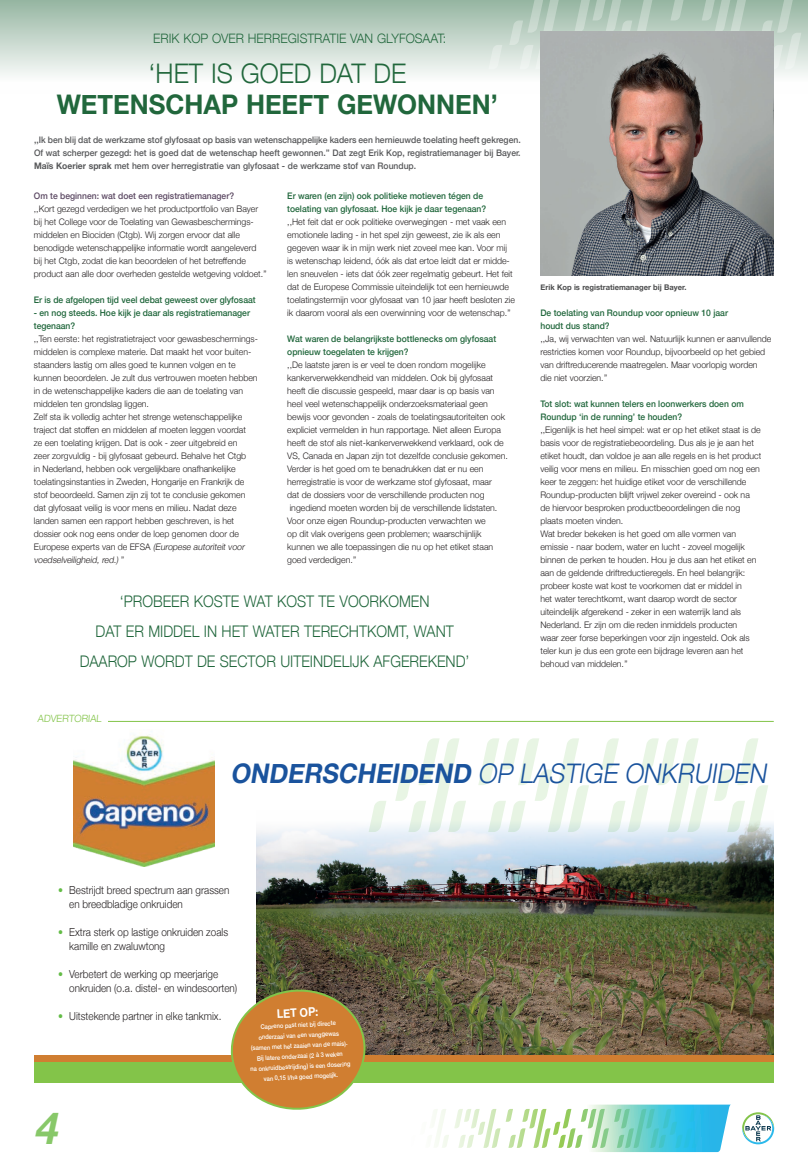
<style>
.page{position:relative;width:808px;height:1174px;background:#fff}
.page>*{position:absolute;margin:0;border:0;box-sizing:border-box;transform-origin:0 0}
.t1{font:italic 700 44.3px "Helvetica Neue";color:#88c869;scale:.95 1}
.t2{font:italic 300 27px "Helvetica Neue";color:#1a539d;scale:.93 1}
.t3{font:700 27px "Helvetica Neue";color:#21673c;scale:.95 1}
.t4{font:300 27px "Helvetica Neue";color:#21673c;scale:.95 1}
.t5{font:300 16px/30px "Helvetica Neue";color:#21673c;text-align:center;scale:.9 1}
.t6{font:300 13px "Helvetica Neue";color:#21673c;scale:.95 1}
.t7{font:700 12px "Helvetica Neue";color:#fff;scale:.9 1}
.t8{font:300 11px/14px "Helvetica Neue";color:#231f20;scale:.9 1}
.t9{font:300 10px "Helvetica Neue";color:#83c449}
.t10{font:300 9px/13px "Helvetica Neue";color:#231f20}
.t11{font:500 9px/13px "Helvetica Neue";color:#21673c;scale:.95 1}
.t12{font:500 9px/13px "Helvetica Neue";color:#57585a;text-align:justify;scale:.95 1}
.t13{font:500 9px "Helvetica Neue";color:#5c4963;scale:.95 1}
.t14{font:700 7.8px "Helvetica Neue";color:#4b4c4d}
.t15{font:500 6.4px/10.4px "Helvetica Neue";color:#fff;text-align:center;scale:.9 1}
.s1{font-weight:700}
.s2{font-style:italic}
.s3{color:#63bc46}
</style>
<div class="page">
<div style="left:0;top:0;width:808px;height:94px;background:linear-gradient(to bottom,#97b6a2,#fff)"></div>
<svg style="left:488px;top:0;width:313px;height:69px;background:#b9cdc0"></svg>
<svg style="left:434px;top:1104px;width:341px;height:48px"></svg>
<img style="left:540px;top:32px;width:234px;height:244px">
<img style="left:257px;top:823px;width:517px;height:232px">
<svg style="left:369px;top:738px;width:399px;height:94px"></svg>
<div style="left:34px;top:1058px;width:740px;height:25px;background:#83c449"></div>
<div style="left:34px;top:1055px;width:740px;height:7px;background:#d07e31"></div>
<svg style="left:230px;top:987px;width:137px;height:123px"></svg>
<img style="left:73px;top:735px;width:141px;height:131px">
<hr style="left:34px;top:721px;width:740px;height:1px;background:#83c449">
<div style="left:31px;top:712px;width:77px;height:17px;background:#fff"></div>
<h3 class="t6" style="left:153px;top:27px;width:310px">ERIK KOP OVER HERREGISTRATIE VAN GLYFOSAAT:</h3>
<h2 class="t4" style="left:148px;top:52px;width:273px">‘HET IS GOED DAT DE</h2>
<h2 class="t3" style="left:57px;top:83px;width:466px">WETENSCHAP HEEFT GEWONNEN’</h2>
<p class="t12" style="left:34px;top:132px;width:514px">,,Ik ben blij dat de werkzame stof glyfosaat op basis van wetenschappelijke kaders een hernieuwde toelating heeft gekregen.<br>Of wat scherper gezegd: het is goed dat de wetenschap heeft gewonnen.’’ Dat zegt Erik Kop, registratiemanager bij Bayer.<br><span class="s1">Maïs Koerier sprak</span> met hem over herregistratie van glyfosaat - de werkzame stof van Roundup.</p>
<p class="t13" style="left:34px;top:188px;width:212px">Om te beginnen: wat doet een registratiemanager?</p>
<p class="t10" style="left:34px;top:201px;width:235px">,,Kort gezegd verdedigen we het productportfolio van Bayer bij het College voor de Toelating van Gewasbeschermings&shy;middelen en Biociden (Ctgb). Wij zorgen ervoor dat alle benodigde wetenschappelijke informatie wordt aangeleverd<br>bij het Ctgb, zodat die kan beoordelen of het betreffende product aan alle door overheden gestelde wetgeving voldoet.’’</p>
<p class="t11" style="left:34px;top:292px;width:235px">Er is de afgelopen tijd veel debat geweest over glyfosaat</p>
<p class="t11" style="left:34px;top:305px;width:229px">- en nog steeds. Hoe kijk je daar als registratiemanager tegenaan?</p>
<p class="t10" style="left:34px;top:331px;width:226px">,,Ten eerste: het registratietraject voor gewasbeschermings&shy;middelen is complexe materie. Dat maakt het voor buiten&shy;staanders lastig om alles goed te kunnen volgen en te kunnen beoordelen. Je zult dus vertrouwen moeten hebben in de wetenschappelijke kaders die aan de toelating van middelen ten grondslag liggen.<br>Zelf sta ik volledig achter het strenge wetenschappelijke traject dat stoffen en middelen af moeten leggen voordat<br>ze een toelating krijgen. Dat is ook - zeer uitgebreid en<br>zeer zorgvuldig - bij glyfosaat gebeurd. Behalve het Ctgb<br>in Nederland, hebben ook vergelijkbare onafhankelijke toelatingsinstanties in Zweden, Hongarije en Frankrijk de stof beoordeeld. Samen zijn zij tot te conclusie gekomen dat glyfosaat veilig is voor mens en milieu. Nadat deze landen samen een rapport hebben geschreven, is het dossier ook nog eens onder de loep genomen door de<br>E u ro p e s e ex p e rt s va n d e E F SA <span class="s2">(Europese autoriteitvoor voedselveiligheid,red.)</span>’’</p>
<p class="t11" style="left:287px;top:188px;width:211px">Er waren (en zijn) ook politieke motieven tégen de toelating van glyfosaat. Hoe kijk je daar tegenaan?</p>
<p class="t10" style="left:287px;top:214px;width:229px">,,Het feit dat er ook politieke overwegingen - met vaak een emotionele lading - in het spel zijn geweest, zie ik als een gegeven waar ik in mijn werk niet zoveel mee kan. Voor mij is wetenschap leidend, óók als dat ertoe leidt dat er midde&shy;len sneuvelen - iets dat óók zeer regelmatig gebeurt. Het feit dat de Europese Commissie uiteindelijk tot een hernieuwde toelatingstermijn voor glyfosaat van 10 jaar heeft besloten zie ik daarom vooral als een overwinning voor de wetenschap.’’</p>
<p class="t11" style="left:287px;top:331px;width:221px">Wat waren de belangrijkste bottlenecks om glyfosaat opnieuw toegelaten te krijgen?</p>
<p class="t10" style="left:287px;top:357px;width:222px">,,De laatste jaren is er veel te doen rondom mogelijke kankerverwekkendheid van middelen. Ook bij glyfosaat heeft die discussie gespeeld, maar daar is op basis van heel veel wetenschappelijk onderzoeksmateriaal geen bewijs voor gevonden - zoals de toelatingsautoriteiten ook expliciet vermelden in hun rapportage. Niet alleen Europa heeft de stof als niet-kankerverwekkend verklaard, ook de VS, Canada en Japan zijn tot dezelfde conclusie gekomen.<br>Verder is het goed om te benadrukken dat er nu een herregistratie is voor de werkzame stof glyfosaat, maar<br>dat de dossiers voor de verschillende producten nog ingediend moeten worden bij de verschillende lidstaten.<br>Voor onze eigen Roundup-producten verwachten we<br>op dit vlak overigens geen problemen; waarschijnlijk kunnen we alle toepassingen die nu op het etiket staan goed verdedigen.’’</p>
<h3 class="t5" style="left:80px;top:585px;width:435px">‘PROBEER KOSTE WAT KOST TE VOORKOMEN<br>DAT ER MIDDEL IN HET WATER TERECHTKOMT, WANT<br>DAAROP WORDT DE SECTOR UITEINDELIJK AFGEREKEND’</h3>
<p class="t9" style="left:38px;top:710px;width:67px">ADVERTORIAL</p>
<p class="t14" style="left:540px;top:281px;width:148px">Erik Kop is registratiemanager bij Bayer.</p>
<p class="t11" style="left:540px;top:305px;width:199px">De toelating van Roundup voor opnieuw 10 jaar houdt dus stand?</p>
<p class="t10" style="left:540px;top:331px;width:232px">,,Ja, wij verwachten van wel. Natuurlijk kunnen er aanvullende restricties komen voor Roundup, bijvoorbeeld op het gebied van driftreducerende maatregelen. Maar voorlopig worden<br>die niet voorzien.’’</p>
<p class="t11" style="left:540px;top:396px;width:216px">Tot slot: wat kunnen telers en loonwerkers doen om<br>Roundup ‘in de running’ te houden?</p>
<p class="t10" style="left:540px;top:422px;width:222px">,,Eigenlijk is het heel simpel: wat er op het etiket staat is de basis voor de registratiebeoordeling. Dus als je je aan het etiket houdt, dan voldoe je aan alle regels en is het product veilig voor mens en milieu. En misschien goed om nog een keer te zeggen: het huidige etiket voor de verschillende Roundup-producten blijft vrijwel zeker overeind - ook na de hiervoor besproken productbeoordelingen die nog plaats moeten vinden.<br>Wat breder bekeken is het goed om alle vormen van emissie - naar bodem, water en lucht - zoveel mogelijk binnen de perken te houden. Hou je dus aan het etiket en aan de geldende driftreductieregels. En heel belangrijk: probeer koste wat kost te voorkomen dat er middel in<br>het water terechtkomt, want daarop wordt de sector uiteindelijk afgerekend - zeker in een waterrijk land als Nederland. Er zijn om die reden inmiddels producten<br>waar zeer forse beperkingen voor zijn ingesteld. Ook als teler kun je dus een grote een bijdrage leveren aan het behoud van middelen.’’</p>
<h2 class="t2" style="left:230px;top:751px;width:584px"><span class="s1">ONDERSCHEIDEND</span> OP LASTIGE ONKRUIDEN</h2>
<p class="t8" style="left:69px;top:882px;width:179px;text-indent:-11px"><span class="s3">•</span> Bestrijdt breed spectrum aan grassen en breedbladige onkruiden</p>
<p class="t8" style="left:69px;top:924px;width:178px;text-indent:-11px"><span class="s3">•</span> Extra sterk op lastige onkruiden zoals kamille en zwaluwtong</p>
<p class="t8" style="left:69px;top:966px;width:188px;text-indent:-11px"><span class="s3">•</span> Verbetert de werking op meerjarige onkruiden (o.a. distel- en windesoorten)</p>
<p class="t8" style="left:58px;top:1008px;width:183px"><span class="s3">•</span> Uitstekende partner in elke tankmix.</p>
<h1 class="t1" style="left:33px;top:1093px;width:42px">4</h1>
<h3 class="t7" style="left:276px;top:1004px;width:48px;rotate:-3deg">LET OP:</h3>
<p class="t15" style="left:248px;top:1021px;width:113px;rotate:-3deg">Capreno past niet bij directe onderzaai van een vanggewas (samen met het zaaien van de mais).<br>Bij latere onderzaai (2 à 3 weken<br>na onkruidbestrijding) is een dosering van 0,15 l/ha goed mogelijk.</p>
</div>
